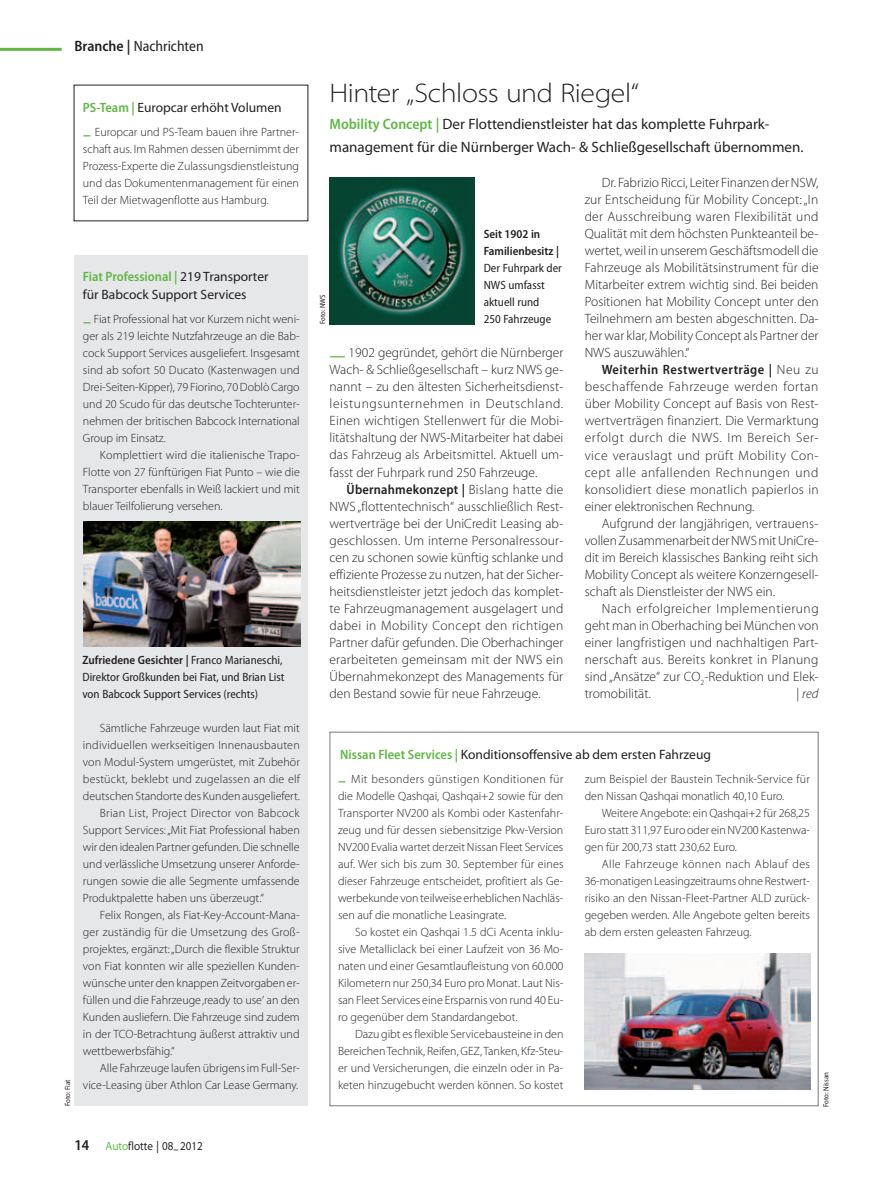
<style>
.page{position:relative;width:893px;height:1187px;background:#fff}
.page>*{position:absolute;margin:0;border:0;box-sizing:border-box;transform-origin:0 0}
.t1{font:300 semi-expanded 27px "Myriad Pro";letter-spacing:-.015em;color:#231f20}
.t2{font:15px/22.5px "Myriad Pro";color:#231f20}
.t3{font:semi-condensed 15px "Myriad Pro";color:#231f20}
.t4{font:300 13.5px/17px "Myriad Pro";color:#231f20;text-align:justify}
.t5{font:13.5px/18px "Myriad Pro";color:#231f20}
.t6{font:italic 300 13.5px "Myriad Pro";color:#231f20}
.t7{font:300 12px/17px "Myriad Pro";color:#231f20;text-align:justify}
.t8{font:semi-condensed 12px/17px "Myriad Pro";color:#231f20}
.t9{font:300 12px "Myriad Pro";letter-spacing:.02em;color:#231f20}
.t10{font:300 12px "Myriad Pro";letter-spacing:.025em;color:#231f20}
.t11{font:600 semi-condensed 12px/17px "Myriad Pro";color:#231f20}
.t12{font:semi-expanded 12px "Myriad Pro";color:#231f20;scale:.85 1}
.t13{font:semi-condensed 7.5px "Myriad Pro";color:#231f20}
.s1{font-weight:600}
.s2{font-weight:600;font-stretch:semi-condensed;color:#60b745}
.s3{font-weight:600;font-size:15.75px;color:#60b745}
.s4{font-weight:600;font-stretch:semi-condensed;font-size:15px}
.s5{color:#60b745}
.s6{font-weight:600;font-stretch:semi-condensed}
.s7{font-style:normal}
</style>
<div class="page">
<div style="left:74px;top:255px;width:234px;height:851px;background:#e6e7e9"></div>
<img style="left:83px;top:521px;width:217px;height:125px">
<img style="left:585px;top:953px;width:225px;height:136px">
<img style="left:330px;top:178px;width:145px;height:146px">
<hr style="left:0;top:48px;width:62px;height:3px;background:#60b745">
<p class="t3" style="left:74px;top:38px;width:131px"><span class="s1">Branche |</span> Nachrichten</p>
<p class="t5" style="left:83px;top:98px;width:200px"><span class="s2">PS-Team |</span> Europcar erhöht Volumen</p>
<p class="t7" style="left:83px;top:124px;width:218px"><span class="s3">–</span> Europcar und PS-Team bauen ihre Partner&shy;schaft aus. Im Rahmen dessen übernimmt der Prozess-Experte die Zulassungsdienstleistung und das Dokumentenmanagement für einen Teil der Mietwagenflotte aus Hamburg.</p>
<p class="t5" style="left:83px;top:267px;width:187px"><span class="s2">Fiat Professional |</span> 219 Transporter für Babcock Support Services</p>
<p class="t7" style="left:83px;top:311px;width:218px"><span class="s3">–</span> Fiat Professional hat vor Kurzem nicht weni&shy;ger als 219 leichte Nutzfahrzeuge an die Bab&shy;cock Support Services ausgeliefert. Insgesamt sind ab sofort 50 Ducato (Kastenwagen und Drei-Seiten-Kipper), 79 Fiorino, 70 Doblò Cargo und 20 Scudo für das deutsche Tochterunter&shy;nehmen der britischen Babcock International Group im Einsatz.</p>
<p class="t7" style="left:83px;top:447px;width:218px;text-indent:17px">Komplettiert wird die italienische Trapo-Flotte von 27 fünftürigen Fiat Punto – wie die Transporter ebenfalls in Weiß lackiert und mit blauer Teilfolierung versehen.</p>
<p class="t13" style="left:64px;top:1106px;width:28px;rotate:-90deg">Foto: Fiat</p>
<p class="t8" style="left:82px;top:651px;width:204px"><span class="s1">Zufriedene Gesichter |</span> Franco Marianeschi,<br>Direktor Großkunden bei Fiat, und Brian List von Babcock Support Services (rechts)</p>
<p class="t7" style="left:100px;top:719px;width:201px">Sämtliche Fahrzeuge wurden laut Fiat mit</p>
<p class="t9" style="left:83px;top:738px;width:218px">individuellen werkseitigen Innenausbauten</p>
<p class="t7" style="left:83px;top:753px;width:218px">von Modul-System umgerüstet, mit Zubehör</p>
<p class="t7" style="left:83px;top:770px;width:218px">bestückt, beklebt und zugelassen an die elf</p>
<p class="t7" style="left:83px;top:787px;width:218px">deutschen Standorte des Kunden ausgeliefert.</p>
<p class="t10" style="left:100px;top:806px;width:201px">Brian List, Project Director von Babcock</p>
<p class="t7" style="left:83px;top:821px;width:218px">Support Services: „Mit Fiat Professional haben</p>
<p class="t7" style="left:83px;top:838px;width:218px">wir den idealen Partner gefunden. Die schnelle</p>
<p class="t7" style="left:83px;top:855px;width:218px">und verlässliche Umsetzung unserer Anforde-</p>
<p class="t7" style="left:83px;top:872px;width:218px">rungen sowie die alle Segmente umfassende</p>
<p class="t7" style="left:83px;top:889px;width:182px">Produktpalette haben uns überzeugt.“</p>
<p class="t7" style="left:100px;top:906px;width:201px">Felix Rongen, als Fiat-Key-Account-Mana-</p>
<p class="t7" style="left:83px;top:923px;width:218px">ger zuständig für die Umsetzung des Groß-</p>
<p class="t7" style="left:83px;top:940px;width:218px">projektes, ergänzt: „Durch die flexible Struktur</p>
<p class="t7" style="left:83px;top:957px;width:218px">von Fiat konnten wir alle speziellen Kunden-</p>
<p class="t7" style="left:83px;top:974px;width:218px">wünsche unter den knappen Zeitvorgaben er-</p>
<p class="t7" style="left:83px;top:991px;width:218px">füllen und die Fahrzeuge ‚ready to use‘ an den</p>
<p class="t7" style="left:83px;top:1008px;width:218px">Kunden ausliefern. Die Fahrzeuge sind zudem</p>
<p class="t7" style="left:83px;top:1025px;width:218px">in der TCO-Betrachtung äußerst attraktiv und</p>
<p class="t7" style="left:83px;top:1042px;width:93px">wettbewerbsfähig.“</p>
<p class="t7" style="left:100px;top:1059px;width:201px">Alle Fahrzeuge laufen übrigens im Full-Ser-</p>
<p class="t7" style="left:83px;top:1076px;width:217px">vice-Leasing über Athlon Car Lease Germany.</p>
<p class="t12" style="left:74px;top:1139px;width:152px"><span class="s4">14</span> <span class="s5">Auto</span>flotte | 08– 2012</p>
<h1 class="t1" style="left:330px;top:78px;width:311px">Hinter „Schloss und Riegel“</h1>
<p class="t2" style="left:330px;top:113px;width:475px"><span class="s2">Mobility Concept |</span> Der Flottendienstleister hat das komplette Fuhrpark&shy;management für die Nürnberger Wach- &amp; Schließgesellschaft übernommen.</p>
<p class="t13" style="left:319px;top:324px;width:31px;rotate:-90deg">Foto: NWS</p>
<p class="t11" style="left:484px;top:226px;width:77px">Seit 1902 in<br>Familienbesitz |</p>
<p class="t8" style="left:484px;top:260px;width:80px">Der Fuhrpark der<br>NWS umfasst aktuell rund<br>250 Fahrzeuge</p>
<p class="t4" style="left:330px;top:344px;width:235px"><span class="s3">—</span> 1902 gegründet, gehört die Nürnberger Wach- &amp; Schließgesellschaft – kurz NWS ge&shy;nannt – zu den ältesten Sicherheitsdienst&shy;leistungsunternehmen in Deutschland.<br>Einen wichtigen Stellenwert für die Mobi&shy;litätshaltung der NWS-Mitarbeiter hat dabei das Fahrzeug als Arbeitsmittel. Aktuell um&shy;fasst der Fuhrpark rund 250 Fahrzeuge.</p>
<p class="t4" style="left:330px;top:480px;width:235px;text-indent:17px"><span class="s6">Übernahmekonzept |</span> Bislang hatte die NWS „flottentechnisch“ ausschließlich Rest&shy;wertverträge bei der UniCredit Leasing ab&shy;geschlossen. Um interne Personalressour&shy;cen zu schonen sowie künftig schlanke und effiziente Prozesse zu nutzen, hat der Sicher&shy;heitsdienstleister jetzt jedoch das komplet&shy;te Fahrzeugmanagement ausgelagert und dabei in Mobility Concept den richtigen Partner dafür gefunden. Die Oberhachinger erarbeiteten gemeinsam mit der NWS ein Übernahmekonzept des Managements für den Bestand sowie für neue Fahrzeuge.</p>
<p class="t4" style="left:585px;top:174px;width:235px;text-indent:17px">Dr. Fabrizio Ricci, Leiter Finanzen der NSW, zur Entscheidung für Mobility Concept: „In der Ausschreibung waren Flexibilität und Qualität mit dem höchsten Punkteanteil be&shy;wertet, weil in unserem Geschäftsmodell die Fahrzeuge als Mobilitätsinstrument für die Mitarbeiter extrem wichtig sind. Bei beiden Positionen hat Mobility Concept unter den Teilnehmern am besten abgeschnitten. Da&shy;her war klar, Mobility Concept als Partner der NWS auszuwählen.“</p>
<p class="t4" style="left:585px;top:361px;width:236px;text-indent:17px"><span class="s6">Weiterhin Restwertverträge |</span> Neu zu beschaffende Fahrzeuge werden fortan über Mobility Concept auf Basis von Rest&shy;wertverträgen finanziert. Die Vermarktung erfolgt durch die NWS. Im Bereich Ser&shy;vice verauslagt und prüft Mobility Con&shy;cept alle anfallenden Rechnungen und konsolidiert diese monatlich papierlos in einer elektronischen Rechnung.</p>
<p class="t4" style="left:585px;top:515px;width:235px;text-indent:17px">Aufgrund der langjährigen, vertrauens&shy;vollen Zusammenarbeit der NWS mit UniCre&shy;dit im Bereich klassisches Banking reiht sich Mobility Concept als weitere Konzerngesell&shy;schaft als Dienstleister der NWS ein.</p>
<p class="t4" style="left:585px;top:600px;width:236px;text-indent:17px">Nach erfolgreicher Implementierung geht man in Oberhaching bei München von einer langfristigen und nachhaltigen Part&shy;nerschaft aus. Bereits konkret in Planung sind „Ansätze“ zur CO<sub>2</sub>-Reduktion und Elek&shy;tromobilität.</p>
<p class="t6" style="left:796px;top:686px;width:24px"><span class="s7">|</span> red</p>
<p class="t5" style="left:340px;top:745px;width:372px"><span class="s2">Nissan Fleet Services |</span> Konditionsoffensive ab dem ersten Fahrzeug</p>
<p class="t7" style="left:338px;top:770px;width:227px"><span class="s3">–</span> Mit besonders günstigen Konditionen für die Modelle Qashqai, Qashqai+2 sowie für den Transporter NV200 als Kombi oder Kastenfahr&shy;zeug und für dessen siebensitzige Pkw-Version NV200 Evalia wartet derzeit Nissan Fleet Services auf. Wer sich bis zum 30. September für eines dieser Fahrzeuge entscheidet, profitiert als Ge&shy;werbekunde von teilweise erheblichen Nachläs&shy;sen auf die monatliche Leasingrate.</p>
<p class="t7" style="left:338px;top:923px;width:227px;text-indent:17px">So kostet ein Qashqai 1.5 dCi Acenta inklu&shy;sive Metalliclack bei einer Laufzeit von 36 Mo&shy;naten und einer Gesamtlaufleistung von 60.000<br>Kilometern nur 250,34 Euro pro Monat. Laut Nis&shy;san Fleet Services eine Ersparnis von rund 40 Eu&shy;ro gegenüber dem Standardangebot.</p>
<p class="t7" style="left:338px;top:1025px;width:227px;text-indent:17px">Dazu gibt es flexible Servicebausteine in den Bereichen Technik, Reifen, GEZ, Tanken, Kfz-Steu&shy;er und Versicherungen, die einzeln oder in Pa&shy;keten hinzugebucht werden können. So kostet</p>
<p class="t7" style="left:585px;top:770px;width:227px">zum Beispiel der Baustein Technik-Service für den Nissan Qashqai monatlich 40,10 Euro.</p>
<p class="t7" style="left:585px;top:804px;width:227px;text-indent:17px">Weitere Angebote: ein Qashqai+2 für 268,25<br>Euro statt 311,97 Euro oder ein NV200 Kastenwa&shy;gen für 200,73 statt 230,62 Euro.</p>
<p class="t7" style="left:585px;top:855px;width:227px;text-indent:17px">Alle Fahrzeuge können nach Ablauf des 36-monatigen Leasingzeitraums ohne Restwert&shy;risiko an den Nissan-Fleet-Partner ALD zurück&shy;gegeben werden. Alle Angebote gelten bereits ab dem ersten geleasten Fahrzeug.</p>
<p class="t13" style="left:822px;top:1106px;width:36px;rotate:-90deg">Foto: Nissan</p>
</div>
